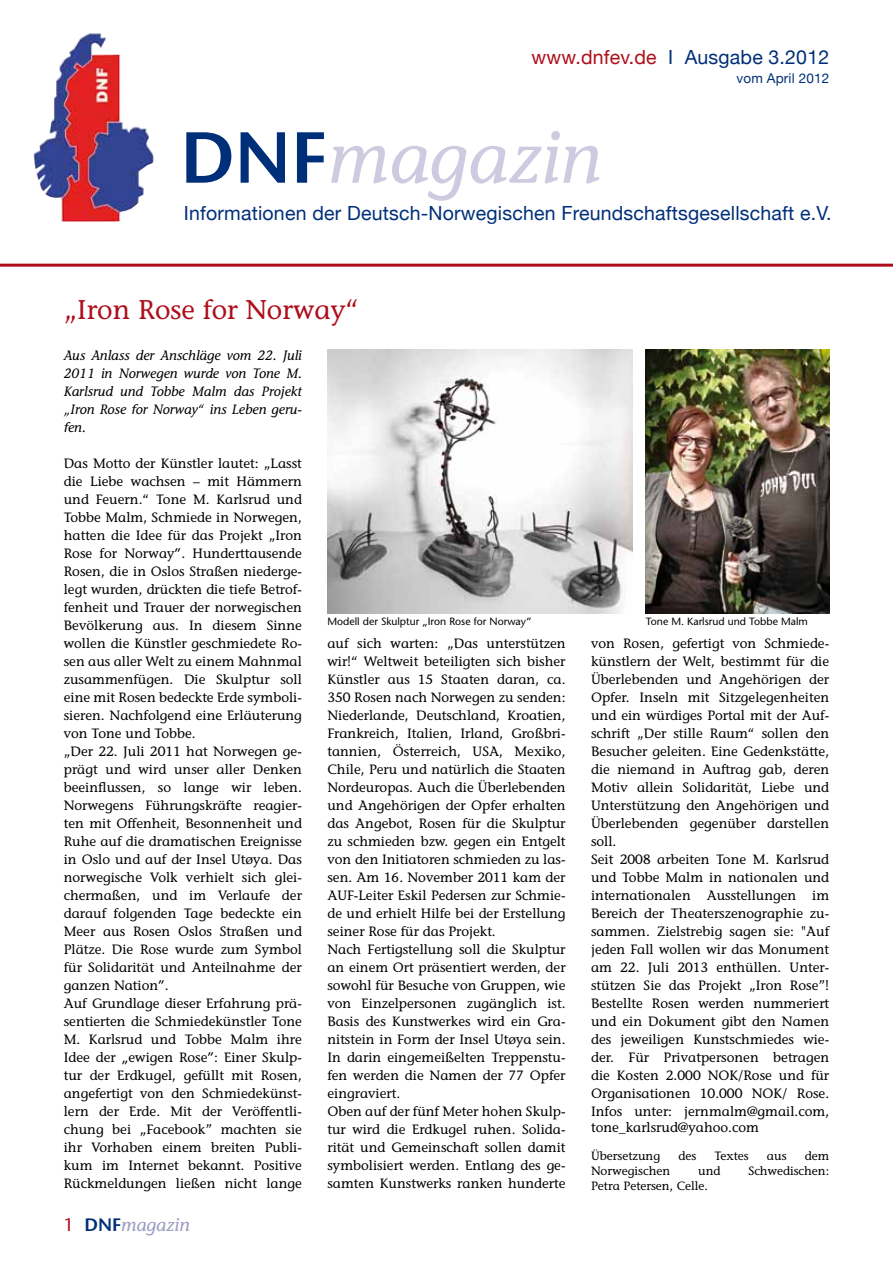
<style>
.page{position:relative;width:893px;height:1263px;background:#fff}
.page>*{position:absolute;margin:0;border:0;box-sizing:border-box;transform-origin:0 0}
.t1{font:italic 72px "Stone Informal";color:#cdcbe0}
.t2{font:27px "Stone Informal";color:#ae0e1b}
.t3{font:19.5px "Helvetica Neue";letter-spacing:.01em;color:#002f79}
.t4{font:italic 18px "Stone Informal";color:#9c9bc2}
.t5{font:13.5px/18px "Stone Informal";color:#000}
.t6{font:italic 13.5px/18px "Stone Informal";color:#000;text-align:justify}
.t7{font:13.5px "Helvetica Neue";letter-spacing:.01em;color:#002f79}
.t8{font:12px "Stone Informal";color:#000}
.t9{font:10.5px "Stone Sans";color:#000}
.s1{color:#ae0e1b}
.s2{font-family:"Stone Sans";font-weight:600;font-style:normal;color:#002f79}
.s3{font-family:"Stone Sans"}
.s4{font-family:"Stone Sans";font-style:normal;color:#ae0e1b}
</style>
<div class="page">
<img style="left:34px;top:33px;width:120px;height:189px">
<hr style="left:0;top:264px;width:893px;height:3px;background:#ae0e1b">
<img style="left:327px;top:350px;width:305px;height:263px">
<img style="left:646px;top:350px;width:183px;height:263px">
<h3 class="t3" style="left:531px;top:45px;width:299px"><span class="s1">www.dnfev.de</span> I Ausgabe 3.2012</h3>
<p class="t7" style="left:737px;top:71px;width:94px">vom April 2012</p>
<h1 class="t1" style="left:180px;top:114px;width:422px"><span class="s2">DNF</span>magazin</h1>
<h3 class="t3" style="left:184px;top:202px;width:649px">Informationen der Deutsch-Norwegischen Freundschaftsgesellschaft e.V.</h3>
<h2 class="t2" style="left:64px;top:293px;width:297px">„Iron Rose for Norway“</h2>
<p class="t6" style="left:64px;top:346px;width:240px">Aus Anlass der Anschläge vom 22. Juli 2011 in Norwegen wurde von Tone M.<br>Karlsrud und Tobbe Malm das Projekt „Iron Rose for Norway“ ins Leben geru&shy;fen.</p>
<p class="t5" style="left:64px;top:454px;width:240px">Das Motto der Künstler lautet: „Lasst die Liebe wachsen – mit Hämmern und Feuern.“ Tone M. Karlsrud und Tobbe Malm, Schmiede in Norwegen, hatten die Idee für das Projekt „Iron Rose for Norway<span class="s3">”</span>. Hunderttausende Rosen, die in Oslos Straßen niederge&shy;legt wurden, drückten die tiefe Betrof&shy;fenheit und Trauer der norwegischen Bevölkerung aus. In diesem Sinne wollen die Künstler geschmiedete Ro&shy;sen aus aller Welt zu einem Mahnmal zusammenfügen. Die Skulptur soll eine mit Rosen bedeckte Erde symboli&shy;sieren. Nachfolgend eine Erläuterung von Tone und Tobbe.<br>„Der 22. Juli 2011 hat Norwegen ge&shy;prägt und wird unser aller Denken beeinflussen, so lange wir leben.<br>Norwegens Führungskräfte reagier&shy;ten mit Offenheit, Besonnenheit und Ruhe auf die dramatischen Ereignisse in Oslo und auf der Insel Utøya. Das norwegische Volk verhielt sich glei&shy;chermaßen, und im Verlaufe der darauf folgenden Tage bedeckte ein Meer aus Rosen Oslos Straßen und Plätze. Die Rose wurde zum Symbol für Solidarität und Anteilnahme der ganzen Nation<span class="s3">”</span>.<br>Auf Grundlage dieser Erfahrung prä&shy;sentierten die Schmiedekünstler Tone M. Karlsrud und Tobbe Malm ihre Idee der <span class="s3">„</span>ewigen Rose<span class="s3">”</span>: Einer Skulp&shy;tur der Erdkugel, gefüllt mit Rosen, angefertigt von den Schmiedekünst&shy;lern der Erde. Mit der Veröffentli&shy;chung bei „Facebook” machten sie ihr Vorhaben einem breiten Publi&shy;kum im Internet bekannt. Positive Rückmeldungen ließen nicht lange</p>
<h3 class="t4" style="left:64px;top:1213px;width:127px"><span class="s4">1</span> <span class="s2">DNF</span>magazin</h3>
<p class="t9" style="left:327px;top:615px;width:205px">Modell der Skulptur „Iron Rose for Norway“</p>
<p class="t9" style="left:646px;top:615px;width:164px">Tone M. Karlsrud und Tobbe Malm</p>
<p class="t5" style="left:327px;top:635px;width:240px">auf sich warten: „Das unterstützen wir!“ Weltweit beteiligten sich bisher Künstler aus 15 Staaten daran, ca.<br>350 Rosen nach Norwegen zu senden:<br>Niederlande, Deutschland, Kroatien, Frankreich, Italien, Irland, Großbri&shy;tannien, Österreich, USA, Mexiko, Chile, Peru und natürlich die Staaten Nordeuropas. Auch die Überlebenden und Angehörigen der Opfer erhalten das Angebot, Rosen für die Skulptur zu schmieden bzw. gegen ein Entgelt von den Initiatoren schmieden zu las&shy;sen. Am 16. November 2011 kam der AUF-Leiter Eskil Pedersen zur Schmie&shy;de und erhielt Hilfe bei der Erstellung seiner Rose für das Projekt.<br>Nach Fertigstellung soll die Skulptur an einem Ort präsentiert werden, der sowohl für Besuche von Gruppen, wie von Einzelpersonen zugänglich ist.<br>Basis des Kunstwerkes wird ein Gra&shy;nitstein in Form der Insel Utøya sein.<br>In darin eingemeißelten Treppenstu&shy;fen werden die Namen der 77 Opfer eingraviert.<br>Oben auf der fünf Meter hohen Skulp&shy;tur wird die Erdkugel ruhen. Solida&shy;rität und Gemeinschaft sollen damit symbolisiert werden. Entlang des ge&shy;samten Kunstwerks ranken hunderte</p>
<p class="t5" style="left:591px;top:634px;width:240px">von Rosen, gefertigt von Schmiede&shy;künstlern der Welt, bestimmt für die Überlebenden und Angehörigen der Opfer. Inseln mit Sitzgelegenheiten und ein würdiges Portal mit der Auf&shy;schrift „Der stille Raum“ sollen den Besucher geleiten. Eine Gedenkstätte, die niemand in Auftrag gab, deren Motiv allein Solidarität, Liebe und Unterstützung den Angehörigen und Überlebenden gegenüber darstellen soll.<br>Seit 2008 arbeiten Tone M. Karlsrud und Tobbe Malm in nationalen und internationalen Ausstellungen im Bereich der Theaterszenographie zu&shy;sammen. Zielstrebig sagen sie: "Auf jeden Fall wollen wir das Monument am 22. Juli 2013 enthüllen. Unter&shy;stützen Sie das Projekt „Iron Rose”!<br>Bestellte Rosen werden nummeriert und ein Dokument gibt den Namen des jeweiligen Kunstschmiedes wie&shy;der. Für Privatpersonen betragen die Kosten 2.000 NOK/Rose und für Organisationen 10.000 NOK/ Rose.<br>Infos unter: jernmalm@gmail.com,</p>
<p class="t5" style="left:591px;top:1118px;width:169px">tone_karlsrud@yahoo.com</p>
<p class="t8" style="left:591px;top:1148px;width:71px">Übersetzung</p>
<p class="t8" style="left:678px;top:1148px;width:19px">des</p>
<p class="t8" style="left:714px;top:1148px;width:36px">Textes</p>
<p class="t8" style="left:767px;top:1148px;width:21px">aus</p>
<p class="t8" style="left:805px;top:1148px;width:26px">dem</p>
<p class="t8" style="left:591px;top:1163px;width:81px">Norwegischen</p>
<p class="t8" style="left:698px;top:1163px;width:24px">und</p>
<p class="t8" style="left:748px;top:1163px;width:82px">Schwedischen:</p>
<p class="t8" style="left:591px;top:1178px;width:118px">Petra Petersen, Celle.</p>
</div>
